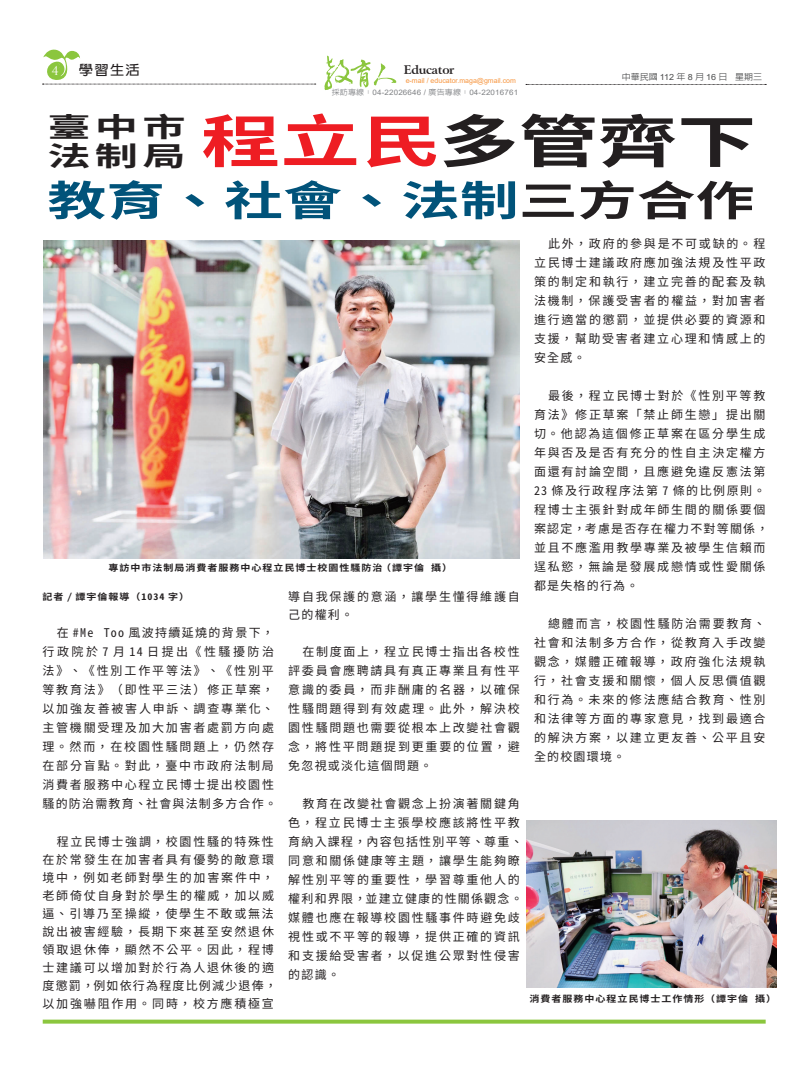
<style>
.page{position:relative;width:808px;height:1069px;background:#fff}
.page>*{position:absolute;margin:0;border:0;box-sizing:border-box;transform-origin:0 0}
.t1{font:700 56.8px "Noto Sans CJ Ktc";color:#231f20;scale:1.4 1}
.t2{font:700 41.4px "Noto Sans CJ Ktc";color:#01537a;scale:1.42 1}
.t3{font:700 27.1px "Noto Sans Mono CJ Ktc";letter-spacing:.1em;color:#231f20;scale:1.59 1}
.t4{font:700 13.4px "New Gothic";color:#231f20;scale:1.06 1}
.首行縮一個字{font:12px/19px "Noto Sans Mono CJ Ktc";letter-spacing:.145em;color:#231f20}
.t5{font:700 12px "Arrus BT";letter-spacing:-.03em;color:#231f20}
.t6{font:12px "Trajan Pro";color:#fff}
.圖說{font:700 9px "Noto Sans Mono CJ Ktc";letter-spacing:.1em;color:#231f20;scale:1.11 1}
.t7{font:500 8.5px "Lin Gothic";color:#4b4c4d;scale:1.06 1}
.t8{font:7.5px "Arial";letter-spacing:.02em;color:#808285;scale:1.06 1}
.t9{font:7px "Arial";color:#f7943c}
.s1{font-family:"Arial";font-weight:400}
.s2{color:#ee1d23}
.s3{font-family:"Lin Gothic";font-weight:500}
.s4{color:#231f20}
</style>
<div class="page">
<svg style="left:526px;top:84px;width:240px;height:1px"></svg>
<svg style="left:324px;top:56px;width:72px;height:34px"></svg>
<svg style="left:43px;top:49px;width:273px;height:36px"></svg>
<svg style="left:43px;top:1019px;width:723px;height:4px;background:#9dce5c"></svg>
<img style="left:43px;top:241px;width:476px;height:317px">
<img style="left:527px;top:821px;width:249px;height:166px">
<p class="t4" style="left:79px;top:64px;width:59px">學習生活</p>
<p class="t6" style="left:52px;top:63px;width:8px">4</p>
<p class="t5" style="left:404px;top:62px;width:52px">Educator</p>
<p class="t7" style="left:622px;top:72px;width:134px">中華民國 <span class="s1">112</span> 年 <span class="s1">8</span> 月 <span class="s1">16</span> 日 星期三</p>
<p class="t1" style="left:201px;top:109px;width:398px"><span class="s2">程立民</span>多管齊下</p>
<p class="t9" style="left:406px;top:76px;width:112px">e-mail / educator.maga@gmail.com</p>
<p class="t8" style="left:332px;top:87px;width:177px"><span class="s3">採訪專線：</span>04-22026646 / <span class="s3">廣告專線：</span>04-22016761</p>
<p class="t3" style="left:47px;top:112px;width:89px">臺中市</p>
<p class="t3" style="left:47px;top:141px;width:89px">法制局</p>
<p class="t2" style="left:47px;top:177px;width:499px">教育、社會、法制<span class="s4">三方合作</span></p>
<p class="圖說" style="left:108px;top:563px;width:311px">專訪中市法制局消費者服務中心程立民博士校園性騷防治（譚宇倫 攝）</p>
<p class="圖說" style="left:43px;top:591px;width:133px">記者 / 譚宇倫報導（1034 字）</p>
<p class="首行縮一個字" style="left:43px;top:623px;width:236px;text-indent:14px">在 #Me Too 風波持續延燒的背景下，行政院於 7 月 14 日提出《性騷擾防治法》、《性別工作平等法》、《性別平等教育法》（即性平三法）修正草案，以加強友善被害人申訴、調查專業化、主管機關受理及加大加害者處罰方向處理。然而，在校園性騷問題上，仍然存在部分盲點。對此，臺中市政府法制局消費者服務中心程立民博士提出校園性騷的防治需教育、社會與法制多方合作。</p>
<p class="首行縮一個字" style="left:43px;top:832px;width:236px;line-height:18px;text-indent:14px">程立民博士強調，校園性騷的特殊性在於常發生在加害者具有優勢的敵意環境中，例如老師對學生的加害案件中，老師倚仗自身對於學生的權威，加以威逼、引導乃至操縱，使學生不敢或無法說出被害經驗，長期下來甚至安然退休領取退休俸，顯然不公平。因此，程博士建議可以增加對於行為人退休後的適度懲罰，例如依行為程度比例減少退俸，以加強嚇阻作用。同時，校方應積極宣</p>
<p class="首行縮一個字" style="left:288px;top:587px;width:233px;line-height:18px">導自我保護的意涵，讓學生懂得維護自己的權利。</p>
<p class="首行縮一個字" style="left:288px;top:642px;width:233px;text-align:justify;text-indent:14px">在制度面上，程立民博士指出各校性評委員會應聘請具有真正專業且有性平意識的委員，而非酬庸的名器，以確保性騷問題得到有效處理。此外，解決校園性騷問題也需要從根本上改變社會觀念，將性平問題提到更重要的位置，避免忽視或淡化這個問題。</p>
<p class="首行縮一個字" style="left:288px;top:794px;width:236px;text-indent:14px">教育在改變社會觀念上扮演著關鍵角色，程立民博士主張學校應該將性平教育納入課程，內容包括性別平等、尊重、同意和關係健康等主題，讓學生能夠瞭解性別平等的重要性，學習尊重他人的權利和界限，並建立健康的性關係觀念。媒體也應在報導校園性騷事件時避免歧視性或不平等的報導，提供正確的資訊和支援給受害者，以促進公眾對性侵害的認識。</p>
<p class="首行縮一個字" style="left:534px;top:234px;width:233px;text-align:justify;text-indent:14px">此外，政府的參與是不可或缺的。程立民博士建議政府應加強法規及性平政策的制定和執行，建立完善的配套及執法機制，保護受害者的權益，對加害者進行適當的懲罰，並提供必要的資源和支援，幫助受害者建立心理和情感上的安全感。</p>
<p class="首行縮一個字" style="left:534px;top:386px;width:236px;text-indent:14px">最後，程立民博士對於《性別平等教育法》修正草案「禁止師生戀」提出關切。他認為這個修正草案在區分學生成年與否及是否有充分的性自主決定權方面還有討論空間，且應避免違反憲法第<br>23 條及行政程序法第 7 條的比例原則。程博士主張針對成年師生間的關係要個案認定，考慮是否存在權力不對等關係，並且不應濫用教學專業及被學生信賴而逞私慾，無論是發展成戀情或性愛關係都是失格的行為。</p>
<p class="首行縮一個字" style="left:534px;top:614px;width:233px;text-align:justify;text-indent:14px">總體而言，校園性騷防治需要教育、社會和法制多方合作，從教育入手改變觀念，媒體正確報導，政府強化法規執行，社會支援和關懷，個人反思價值觀和行為。未來的修法應結合教育、性別和法律等方面的專家意見，找到最適合的解決方案，以建立更友善、公平且安全的校園環境。</p>
<p class="圖說" style="left:529px;top:993px;width:224px">消費者服務中心程立民博士工作情形（譚宇倫 攝）</p>
</div>
